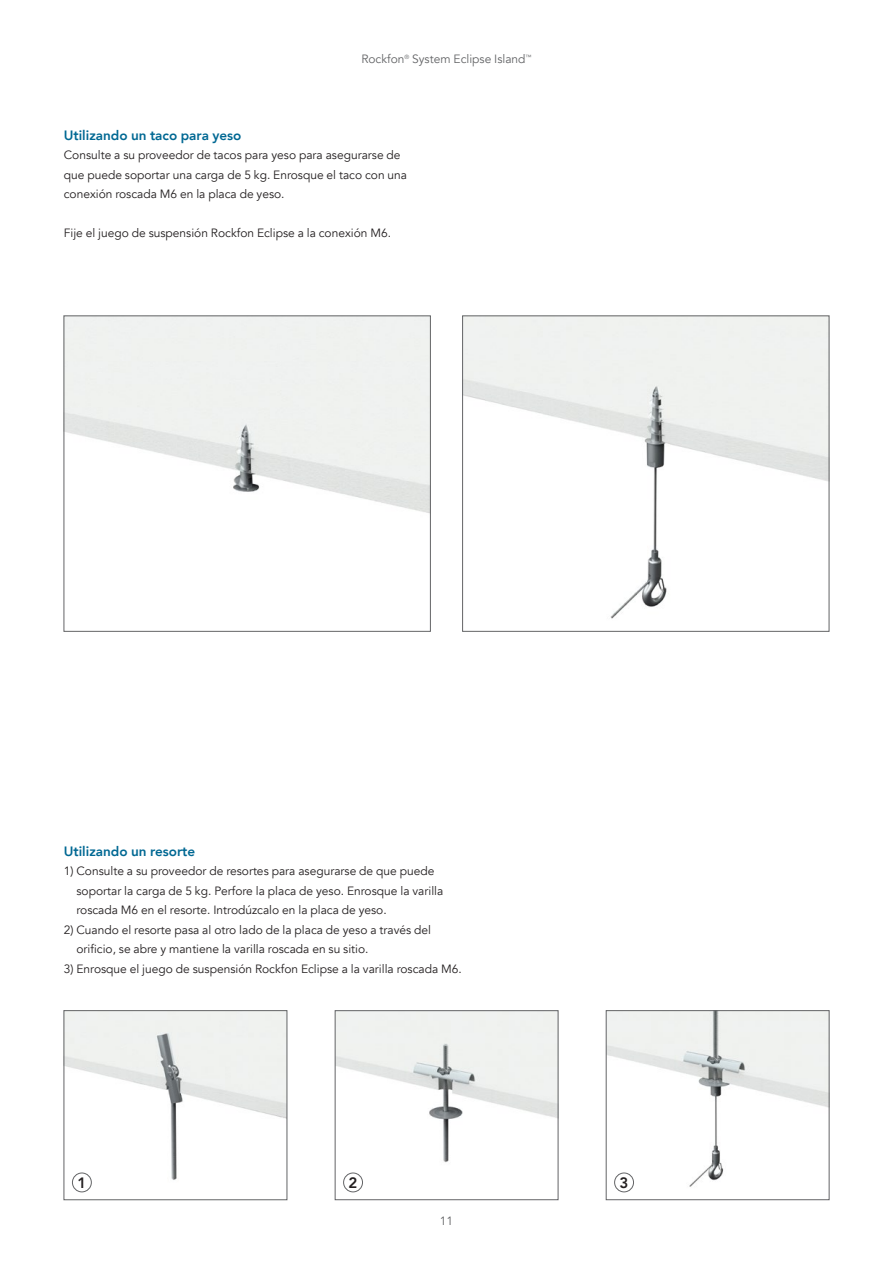
<style>
.page{position:relative;width:893px;height:1263px;background:#fff}
.page>*{position:absolute;margin:0;border:0;box-sizing:border-box;transform-origin:0 0}
.t1{font:800 15px "Avenir";color:#231f20}
.t2{font:800 13.5px "Avenir";color:#006893}
.t3{font:12px/19.5px "Avenir";color:#231f20}
.t4{font:12px "Avenir";color:#636466}
</style>
<div class="page">
<img style="left:66px;top:1012px;width:219px;height:181px">
<div style="left:64px;top:1010px;width:223px;height:190px;border:1px solid #636466"></div>
<img style="left:66px;top:318px;width:363px;height:195px">
<img style="left:464px;top:318px;width:363px;height:301px">
<img style="left:608px;top:1012px;width:219px;height:181px">
<div style="left:606px;top:1010px;width:223px;height:190px;border:1px solid #636466"></div>
<img style="left:337px;top:1012px;width:219px;height:181px">
<div style="left:335px;top:1010px;width:223px;height:190px;border:1px solid #636466"></div>
<div style="left:72px;top:1173px;width:19px;height:19px;background:#fff;border-radius:50%"></div>
<div style="left:72px;top:1173px;width:19px;height:19px;border:1px solid #636466;border-radius:50%"></div>
<div style="left:615px;top:1173px;width:18px;height:19px;background:#fff;border-radius:50%"></div>
<div style="left:614px;top:1173px;width:20px;height:19px;border:1px solid #636466;border-radius:50%"></div>
<div style="left:344px;top:1173px;width:18px;height:19px;background:#fff;border-radius:50%"></div>
<div style="left:343px;top:1173px;width:20px;height:19px;border:1px solid #636466;border-radius:50%"></div>
<p class="t4" style="left:361px;top:52px;width:172px">Rockfon<sup>®</sup> System Eclipse Island<sup>™</sup></p>
<p class="t2" style="left:64px;top:124px;width:179px">Utilizando un taco para yeso</p>
<p class="t3" style="left:64px;top:146px;width:345px">Consulte a su proveedor de tacos para yeso para asegurarse de que puede soportar una carga de 5 kg. Enrosque el taco con una conexión roscada M6 en la placa de yeso.</p>
<p class="t3" style="left:64px;top:224px;width:329px">Fije el juego de suspensión Rockfon Eclipse a la conexión M6.</p>
<p class="t2" style="left:64px;top:840px;width:133px">Utilizando un resorte</p>
<p class="t3" style="left:76px;top:861px;width:368px;text-indent:-13px">1) Consulte a su proveedor de resortes para asegurarse de que puede soportar la carga de 5 kg. Perfore la placa de yeso. Enrosque la varilla roscada M6 en el resorte. Introdúzcalo en la placa de yeso.</p>
<p class="t3" style="left:76px;top:920px;width:356px;text-indent:-13px">2) Cuando el resorte pasa al otro lado de la placa de yeso a través del orificio, se abre y mantiene la varilla roscada en su sitio.</p>
<p class="t3" style="left:64px;top:959px;width:400px">3) Enrosque el juego de suspensión Rockfon Eclipse a la varilla roscada M6.</p>
<p class="t1" style="left:77px;top:1171px;width:10px">1</p>
<p class="t1" style="left:349px;top:1171px;width:10px">2</p>
<p class="t1" style="left:620px;top:1171px;width:10px">3</p>
<p class="t4" style="left:440px;top:1213px;width:15px">11</p>
</div>
